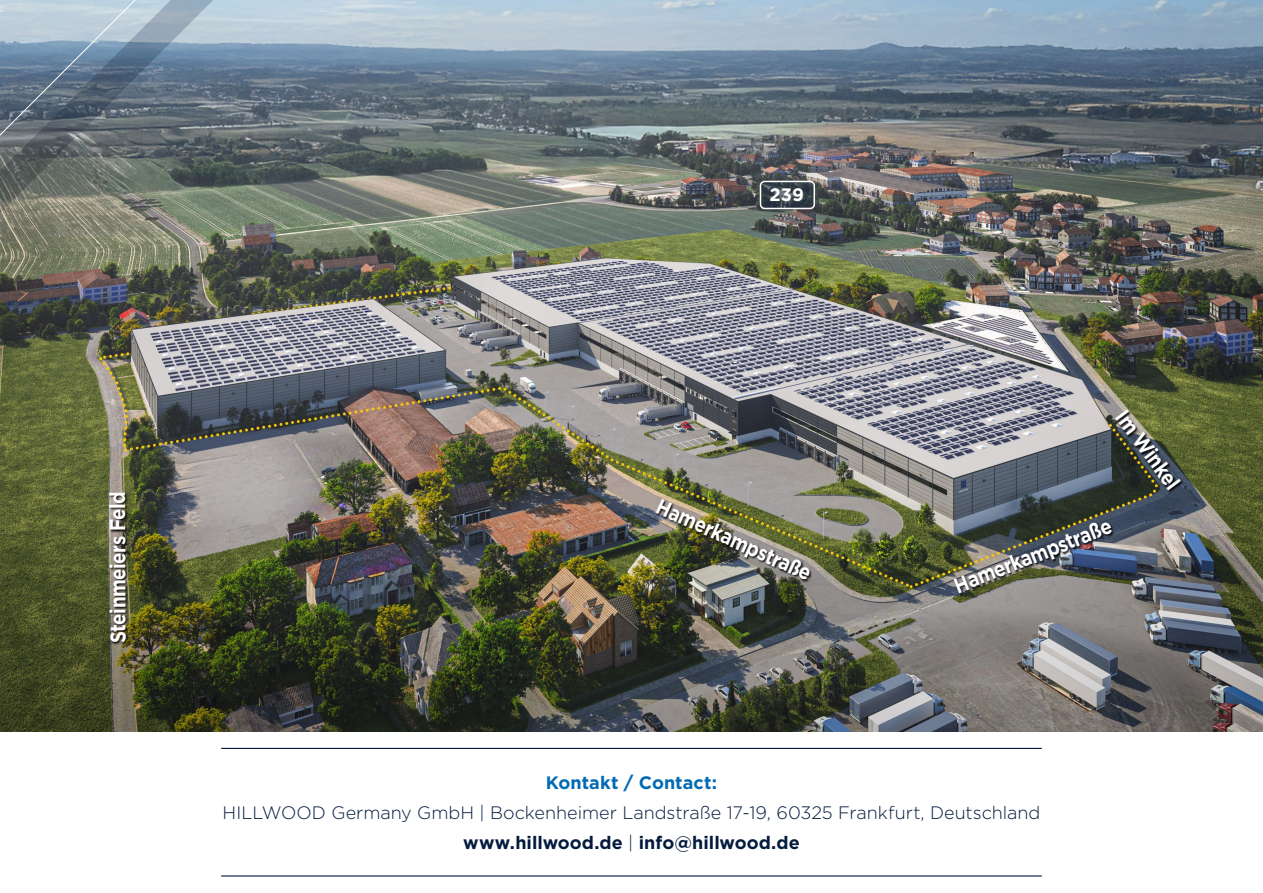
<style>
.page{position:relative;width:1263px;height:893px;background:#fff}
.page>*{position:absolute;margin:0;border:0;box-sizing:border-box;transform-origin:0 0}
.t1{font:700 21.6px "Gotham";letter-spacing:-.03em;color:#fff;scale:.86 1}
.t2{font:300 18px/30px "Gotham";color:#051b3e;text-align:center}
.t3{font:700 18px "Gotham";letter-spacing:.005em;color:#006ab4}
.t4{font:700 18px "Gotham";color:#fff}
.s1{font-weight:700}
</style>
<div class="page">
<img style="left:0;top:0;width:1263px;height:731px">
<svg style="left:0;top:0;width:255px;height:234px;background:#78858b"></svg>
<div style="left:109px;top:492px;width:20px;height:154px;background:#000;opacity:.9"></div>
<div style="left:656px;top:499px;width:157px;height:84px;background:#000;opacity:.9"></div>
<div style="left:953px;top:522px;width:162px;height:74px;background:#000;opacity:.9"></div>
<div style="left:1115px;top:409px;width:69px;height:84px;background:#000;opacity:.9"></div>
<hr style="left:221px;top:748px;width:821px;height:1px;background:#051b3e">
<hr style="left:221px;top:875px;width:821px;height:1px;background:#051b3e">
<svg style="left:760px;top:181px;width:54px;height:27px"></svg>
<div style="left:760px;top:181px;width:55px;height:28px;border:2px solid #fff;border-radius:4px"></div>
<p class="t4" style="left:770px;top:183px;width:36px">239</p>
<p class="t1" style="left:103px;top:643px;width:179px;rotate:-90deg">Steinmeiers Feld</p>
<p class="t1" style="left:663px;top:492px;width:196px;rotate:24deg">Hamerkampstraße</p>
<p class="t1" style="left:1131px;top:404px;width:108px;rotate:53deg">Im Winkel</p>
<p class="t1" style="left:950px;top:574px;width:196px;rotate:-22deg">Hamerkampstraße</p>
<p class="t3" style="left:546px;top:770px;width:173px">Kontakt / Contact:</p>
<p class="t2" style="left:223px;top:797px;width:819px">HILLWOOD Germany GmbH | Bockenheimer Landstraße 17-19, 60325 Frankfurt, Deutschland <span class="s1">www.hillwood.de</span> | <span class="s1">info@hillwood.de</span></p>
</div>
